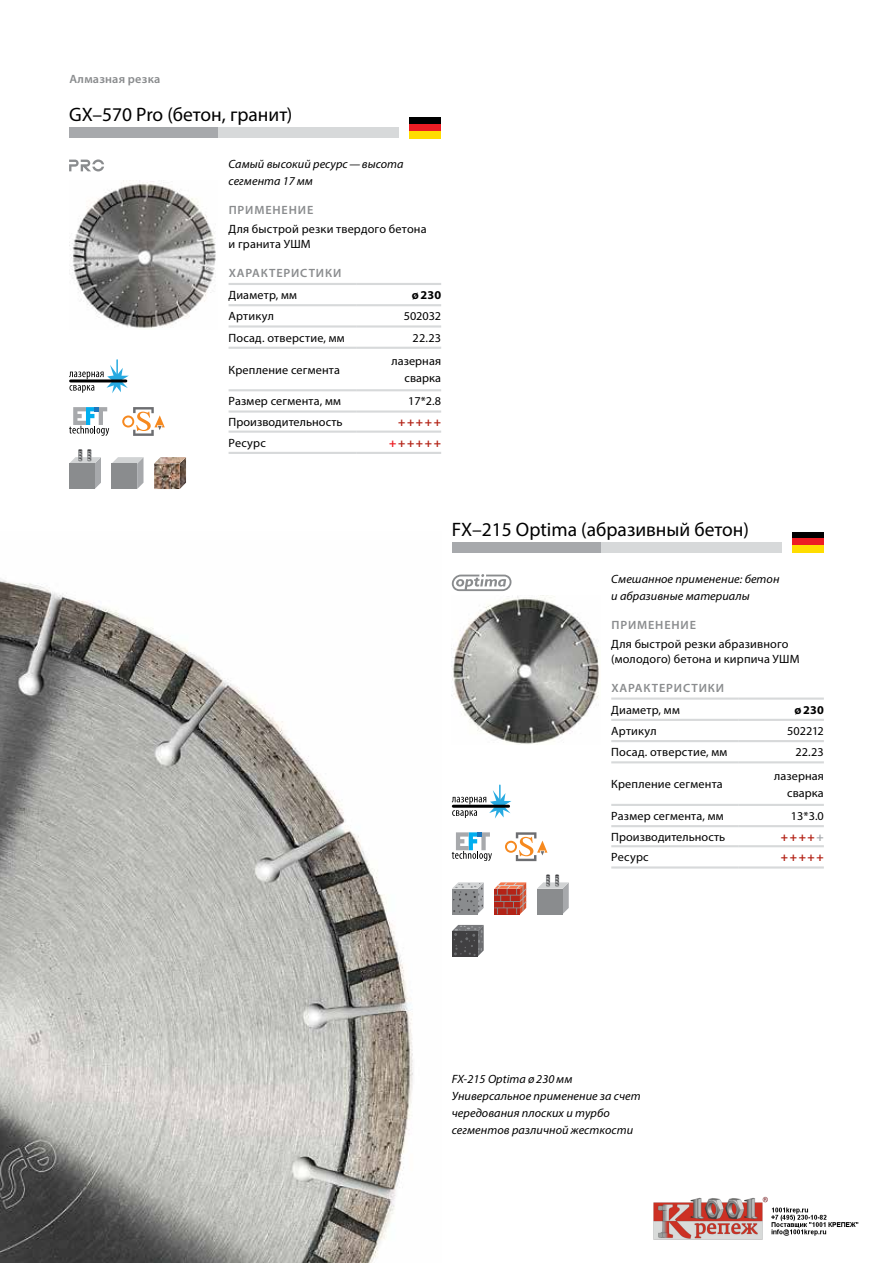
<style>
.page{position:relative;width:893px;height:1263px;background:#fff}
.page>*{position:absolute;margin:0;border:0;box-sizing:border-box;transform-origin:0 0}
.t1{font:19.5px "Myriad Pro";color:#000}
.t2{font:12px/14.9px "Myriad Pro";letter-spacing:.015em;color:#000}
.t3{font:italic 12px/17px "Myriad Pro";letter-spacing:.005em;color:#000}
.t4{font:600 12px "Myriad Pro";letter-spacing:.07em;color:#8a8c8e}
.t5{font:700 12px "Myriad Pro";color:#b32317}
.t6{font:600 12px "Myriad Pro";letter-spacing:.02em;color:#8a8c8e}
.t7{font:700 12px "Myriad Pro";letter-spacing:.01em;color:#000}
.s1{color:#ed1d24}
.s2{color:#a7a9ac}
</style>
<div class="page">
<img style="left:0;top:578px;width:413px;height:685px">
<div style="left:792px;top:531px;width:32px;height:10px;background:#000"></div>
<div style="left:792px;top:539px;width:32px;height:7px;background:#ed1d24"></div>
<div style="left:792px;top:546px;width:32px;height:7px;background:#fd0"></div>
<div style="left:409px;top:117px;width:32px;height:10px;background:#000"></div>
<div style="left:409px;top:124px;width:32px;height:7px;background:#ed1d24"></div>
<div style="left:409px;top:131px;width:32px;height:7px;background:#fd0"></div>
<svg style="left:452px;top:785px;width:59px;height:34px"></svg>
<hr style="left:453px;top:805px;width:56px;height:3px;background:#000">
<svg style="left:69px;top:360px;width:60px;height:33px"></svg>
<hr style="left:71px;top:379px;width:55px;height:3px;background:#000">
<svg style="left:452px;top:832px;width:40px;height:29px"></svg>
<svg style="left:69px;top:407px;width:40px;height:29px"></svg>
<div style="left:601px;top:542px;width:180px;height:11px;background:#d7d9da"></div>
<div style="left:207px;top:128px;width:192px;height:10px;background:#d7d9da"></div>
<div style="left:452px;top:542px;width:149px;height:11px;background:#a7a9ac"></div>
<div style="left:69px;top:128px;width:149px;height:10px;background:#a7a9ac"></div>
<svg style="left:611px;top:763px;width:213px;height:85px"></svg>
<hr style="left:739px;top:719px;width:85px;height:2px;background:#d7d9da">
<hr style="left:739px;top:761px;width:85px;height:2px;background:#d7d9da">
<hr style="left:739px;top:804px;width:85px;height:2px;background:#d7d9da">
<hr style="left:611px;top:719px;width:128px;height:2px;background:#d7d9da">
<hr style="left:611px;top:740px;width:128px;height:2px;background:#d7d9da">
<hr style="left:739px;top:740px;width:85px;height:2px;background:#d7d9da">
<hr style="left:611px;top:761px;width:128px;height:2px;background:#d7d9da">
<hr style="left:611px;top:825px;width:128px;height:2px;background:#d7d9da">
<hr style="left:739px;top:825px;width:85px;height:2px;background:#d7d9da">
<hr style="left:611px;top:866px;width:128px;height:2px;background:#d7d9da">
<hr style="left:739px;top:866px;width:85px;height:2px;background:#d7d9da">
<hr style="left:611px;top:804px;width:128px;height:2px;background:#d7d9da">
<hr style="left:611px;top:845px;width:128px;height:2px;background:#d7d9da">
<hr style="left:739px;top:845px;width:85px;height:2px;background:#d7d9da">
<hr style="left:611px;top:697px;width:128px;height:3px;background:#d7d9da">
<hr style="left:739px;top:697px;width:85px;height:3px;background:#d7d9da">
<svg style="left:229px;top:306px;width:212px;height:125px"></svg>
<hr style="left:356px;top:304px;width:85px;height:2px;background:#d7d9da">
<hr style="left:356px;top:347px;width:85px;height:2px;background:#d7d9da">
<hr style="left:356px;top:389px;width:85px;height:2px;background:#d7d9da">
<hr style="left:229px;top:304px;width:127px;height:2px;background:#d7d9da">
<hr style="left:229px;top:325px;width:127px;height:3px;background:#d7d9da">
<hr style="left:356px;top:325px;width:85px;height:3px;background:#d7d9da">
<hr style="left:229px;top:347px;width:127px;height:2px;background:#d7d9da">
<hr style="left:229px;top:410px;width:127px;height:3px;background:#d7d9da">
<hr style="left:356px;top:410px;width:85px;height:3px;background:#d7d9da">
<hr style="left:229px;top:452px;width:127px;height:2px;background:#d7d9da">
<hr style="left:356px;top:452px;width:85px;height:2px;background:#d7d9da">
<hr style="left:229px;top:389px;width:127px;height:2px;background:#d7d9da">
<hr style="left:229px;top:431px;width:127px;height:2px;background:#d7d9da">
<hr style="left:356px;top:431px;width:85px;height:2px;background:#d7d9da">
<hr style="left:229px;top:283px;width:127px;height:2px;background:#d7d9da">
<hr style="left:356px;top:283px;width:85px;height:2px;background:#d7d9da">
<svg style="left:452px;top:574px;width:59px;height:17px"></svg>
<svg style="left:69px;top:159px;width:35px;height:12px"></svg>
<img style="left:452px;top:595px;width:147px;height:149px">
<img style="left:69px;top:181px;width:147px;height:147px">
<svg style="left:505px;top:832px;width:42px;height:29px"></svg>
<svg style="left:122px;top:407px;width:43px;height:29px"></svg>
<svg style="left:494px;top:882px;width:32px;height:32px"></svg>
<svg style="left:452px;top:882px;width:32px;height:32px"></svg>
<svg style="left:537px;top:874px;width:32px;height:40px"></svg>
<svg style="left:112px;top:457px;width:32px;height:32px"></svg>
<div style="left:112px;top:463px;width:25px;height:26px;background:#8a8c8e"></div>
<svg style="left:69px;top:449px;width:32px;height:40px"></svg>
<img style="left:180px;top:463px;width:6px;height:26px">
<img style="left:155px;top:457px;width:25px;height:6px">
<svg style="left:180px;top:457px;width:6px;height:6px"></svg>
<img style="left:154px;top:463px;width:26px;height:26px">
<svg style="left:452px;top:925px;width:32px;height:32px"></svg>
<img style="left:653px;top:1196px;width:206px;height:44px">
<p class="t6" style="left:69px;top:72px;width:92px">Алмазная резка</p>
<h1 class="t1" style="left:69px;top:102px;width:225px">GX–570 Pro (бетон, гранит)</h1>
<p class="t3" style="left:229px;top:156px;width:177px">Самый высокий ресурс—высота сегмента 17мм</p>
<p class="t4" style="left:229px;top:202px;width:86px">ПРИМЕНЕНИЕ</p>
<p class="t2" style="left:229px;top:222px;width:200px">Для быстрой резки твердого бетона и гранита УШМ</p>
<p class="t4" style="left:229px;top:265px;width:114px">ХАРАКТЕРИСТИКИ</p>
<p class="t2" style="left:229px;top:287px;width:70px">Диаметр, мм</p>
<p class="t7" style="left:412px;top:287px;width:31px">ø230</p>
<p class="t2" style="left:229px;top:309px;width:47px">Артикул</p>
<p class="t2" style="left:404px;top:309px;width:39px">502032</p>
<p class="t2" style="left:229px;top:330px;width:118px">Посад. отверстие, мм</p>
<p class="t2" style="left:413px;top:330px;width:30px">22.23</p>
<p class="t2" style="left:229px;top:362px;width:113px">Крепление сегмента</p>
<p class="t2" style="left:391px;top:352px;width:51px;line-height:17px;text-align:right">лазерная сварка</p>
<p class="t2" style="left:229px;top:394px;width:114px">Размер сегмента, мм</p>
<p class="t2" style="left:408px;top:394px;width:35px">17*2.8</p>
<p class="t2" style="left:229px;top:414px;width:115px">Производительность</p>
<p class="t5" style="left:398px;top:414px;width:45px">+++++</p>
<p class="t2" style="left:229px;top:435px;width:39px">Ресурс</p>
<p class="t5" style="left:389px;top:435px;width:54px"><span class="s1">+</span>+++++</p>
<h1 class="t1" style="left:452px;top:517px;width:299px">FX–215 Optima (абразивный бетон)</h1>
<p class="t3" style="left:611px;top:570px;width:170px">Смешанное применение: бетон и абразивные материалы</p>
<p class="t4" style="left:611px;top:617px;width:86px">ПРИМЕНЕНИЕ</p>
<p class="t2" style="left:611px;top:636px;width:190px">Для быстрой резки абразивного (молодого) бетона и кирпича УШМ</p>
<p class="t4" style="left:611px;top:680px;width:114px">ХАРАКТЕРИСТИКИ</p>
<p class="t2" style="left:611px;top:702px;width:70px">Диаметр, мм</p>
<p class="t7" style="left:794px;top:702px;width:31px">ø230</p>
<p class="t2" style="left:611px;top:723px;width:47px">Артикул</p>
<p class="t2" style="left:787px;top:723px;width:38px">502212</p>
<p class="t2" style="left:611px;top:745px;width:118px">Посад. отверстие, мм</p>
<p class="t2" style="left:795px;top:745px;width:30px">22.23</p>
<p class="t2" style="left:611px;top:776px;width:113px">Крепление сегмента</p>
<p class="t2" style="left:774px;top:767px;width:51px;line-height:17px;text-align:right">лазерная сварка</p>
<p class="t2" style="left:611px;top:808px;width:114px">Размер сегмента, мм</p>
<p class="t2" style="left:791px;top:808px;width:35px">13*3.0</p>
<p class="t2" style="left:611px;top:829px;width:115px">Производительность</p>
<p class="t5" style="left:781px;top:829px;width:45px">++++<span class="s2">+</span></p>
<p class="t2" style="left:611px;top:850px;width:39px">Ресурс</p>
<p class="t5" style="left:781px;top:849px;width:45px">+++++</p>
<p class="t3" style="left:452px;top:1070px;width:190px">FX-215 Optima ø 230мм<br>Универсальное применение за счет чередования плоских и турбо сегментов различной жесткости</p>
</div>
